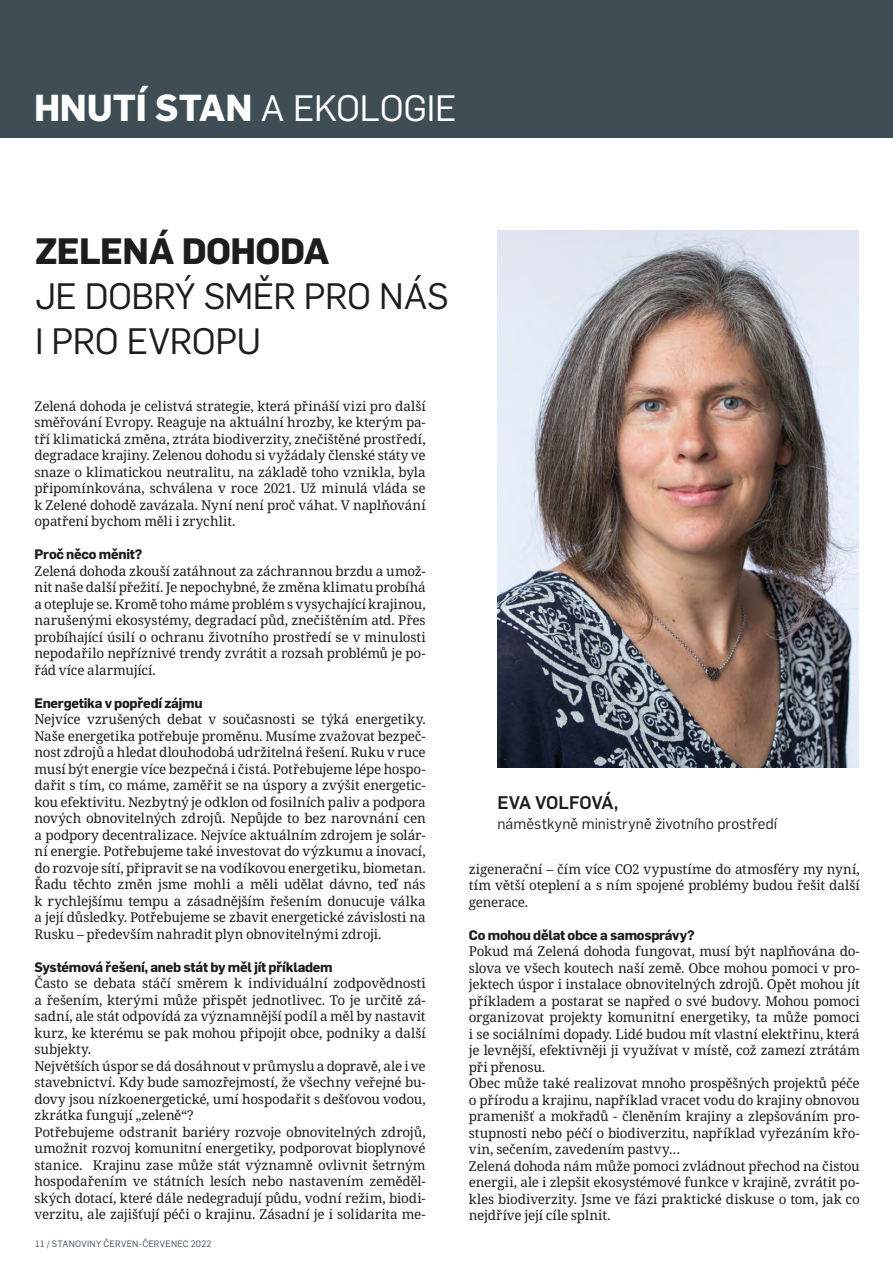
<style>
.page{position:relative;width:893px;height:1263px;background:#fff}
.page>*{position:absolute;margin:0;border:0;box-sizing:border-box;transform-origin:0 0}
.t1{font:700 36.9px "Flama";letter-spacing:-.005em;color:#fff}
.t2{font:36px/45px "Flama";letter-spacing:-.015em;color:#1d1d1b}
.t3{font:700 36px "Flama";letter-spacing:-.015em;color:#1d1d1b}
.t4{font:500 18px "Flama";letter-spacing:-.005em;color:#1d1d1b}
.t5{font:15px "Flama";letter-spacing:.01em;color:#1d1d1b}
.t6{font:13.5px/16.5px "Noto Serif";letter-spacing:-.015em;color:#1d1d1b;text-align:justify}
.t7{font:700 13.5px "Flama";letter-spacing:-.02em;color:#1d1d1b}
.t8{font:9px "Flama";letter-spacing:.03em;color:#3f4e55}
.s1{font-weight:400;font-size:36px}
</style>
<div class="page">
<div style="left:0;top:0;width:893px;height:138px;background:#3f4e55"></div>
<img style="left:497px;top:230px;width:362px;height:537px">
<h1 class="t1" style="left:34px;top:81px;width:424px">HNUTÍ STAN <span class="s1">A EKOLOGIE</span></h1>
<h2 class="t3" style="left:35px;top:225px;width:296px">ZELENÁ DOHODA</h2>
<h2 class="t2" style="left:35px;top:271px;width:415px">JE DOBRÝ SMĚR PRO NÁS<br>I PRO EVROPU</h2>
<p class="t6" style="left:35px;top:398px;width:393px">Zelená dohoda je celistvá strategie, která přináší vizi pro další směřování Evropy. Reaguje na aktuální hrozby, ke kterým pa&shy;tří klimatická změna, ztráta biodiverzity, znečištěné prostředí, degradace krajiny. Zelenou dohodu si vyžádaly členské státy ve snaze o klimatickou neutralitu, na základě toho vznikla, byla připomínkována, schválena v roce 2021. Už minulá vláda se k Zelené dohodě zavázala. Nyní není proč váhat. V naplňování opatření bychom měli i zrychlit.</p>
<p class="t7" style="left:35px;top:544px;width:109px">Proč něco měnit?</p>
<p class="t6" style="left:35px;top:563px;width:393px">Zelená dohoda zkouší zatáhnout za záchrannou brzdu a umož&shy;nit naše další přežití. Je nepochybné, že změna klimatu probíhá a otepluje se. Kromě toho máme problém s vysychající krajinou, narušenými ekosystémy, degradací půd, znečištěním atd. Přes probíhající úsilí o ochranu životního prostředí se v minulosti nepodařilo nepříznivé trendy zvrátit a rozsah problémů je po&shy;řád více alarmující.</p>
<p class="t7" style="left:35px;top:693px;width:170px">Energetika v popředí zájmu</p>
<p class="t6" style="left:35px;top:711px;width:393px">Nejvíce vzrušených debat v současnosti se týká energetiky.<br>Naše energetika potřebuje proměnu. Musíme zvažovat bezpeč&shy;nost zdrojů a hledat dlouhodobá udržitelná řešení. Ruku v ruce musí být energie více bezpečná i čistá. Potřebujeme lépe hospo&shy;dařit s tím, co máme, zaměřit se na úspory a zvýšit energetic&shy;kou efektivitu. Nezbytný je odklon od fosilních paliv a podpora nových obnovitelných zdrojů. Nepůjde to bez narovnání cen a podpory decentralizace. Nejvíce aktuálním zdrojem je solár&shy;ní energie. Potřebujeme také investovat do výzkumu a inovací, do rozvoje sítí, připravit se na vodíkovou energetiku, biometan.<br>Řadu těchto změn jsme mohli a měli udělat dávno, teď nás k rychlejšímu tempu a zásadnějším řešením donucuje válka a její důsledky. Potřebujeme se zbavit energetické závislosti na Rusku – především nahradit plyn obnovitelnými zdroji.</p>
<p class="t7" style="left:35px;top:957px;width:300px">Systémová řešení, aneb stát by měl jít příkladem</p>
<p class="t6" style="left:35px;top:975px;width:393px;text-align:left">Často se debata stáčí směrem k individuální zodpovědnosti a řešením, kterými může přispět jednotlivec. To je určitě zá&shy;sadní, ale stát odpovídá za významnější podíl a měl by nastavit kurz, ke kterému se pak mohou připojit obce, podniky a další subjekty.<br>Největších úspor se dá dosáhnout v průmyslu a dopravě, ale i ve stavebnictví. Kdy bude samozřejmostí, že všechny veřejné bu&shy;dovy jsou nízkoenergetické, umí hospodařit s dešťovou vodou, zkrátka fungují „zeleně“?<br>Potřebujeme odstranit bariéry rozvoje obnovitelných zdrojů, umožnit rozvoj komunitní energetiky, podporovat bioplynové stanice. Krajinu zase může stát významně ovlivnit šetrným hospodařením ve státních lesích nebo nastavením zeměděl&shy;ských dotací, které dále nedegradují půdu, vodní režim, biodi&shy;verzitu, ale zajišťují péči o krajinu. Zásadní je i solidarita me-</p>
<p class="t8" style="left:35px;top:1238px;width:178px">11 / STANOVINY ČERVEN-ČERVENEC 2022</p>
<h3 class="t4" style="left:497px;top:790px;width:123px">EVA VOLFOVÁ,</h3>
<p class="t5" style="left:497px;top:813px;width:281px">náměstkyně ministryně životního prostředí</p>
<p class="t6" style="left:469px;top:861px;width:392px">zigenerační – čím více CO2 vypustíme do atmosféry my nyní, tím větší oteplení a s ním spojené problémy budou řešit další generace.</p>
<p class="t7" style="left:469px;top:925px;width:227px">Co mohou dělat obce a samosprávy?</p>
<p class="t6" style="left:469px;top:943px;width:392px;text-align:left">Pokud má Zelená dohoda fungovat, musí být naplňována do&shy;slova ve všech koutech naší země. Obce mohou pomoci v pro&shy;jektech úspor i instalace obnovitelných zdrojů. Opět mohou jít příkladem a postarat se napřed o své budovy. Mohou pomoci organizovat projekty komunitní energetiky, ta může pomoci i se sociálními dopady. Lidé budou mít vlastní elektřinu, která je levnější, efektivněji ji využívat v místě, což zamezí ztrátám při přenosu.<br>Obec může také realizovat mnoho prospěšných projektů péče o přírodu a krajinu, například vracet vodu do krajiny obnovou pramenišť a mokřadů - členěním krajiny a zlepšováním pro&shy;stupnosti nebo péčí o biodiverzitu, například vyřezáním křo&shy;vin, sečením, zavedením pastvy…<br>Zelená dohoda nám může pomoci zvládnout přechod na čistou energii, ale i zlepšit ekosystémové funkce v krajině, zvrátit po&shy;kles biodiverzity. Jsme ve fázi praktické diskuse o tom, jak co nejdříve její cíle splnit.</p>
</div>
